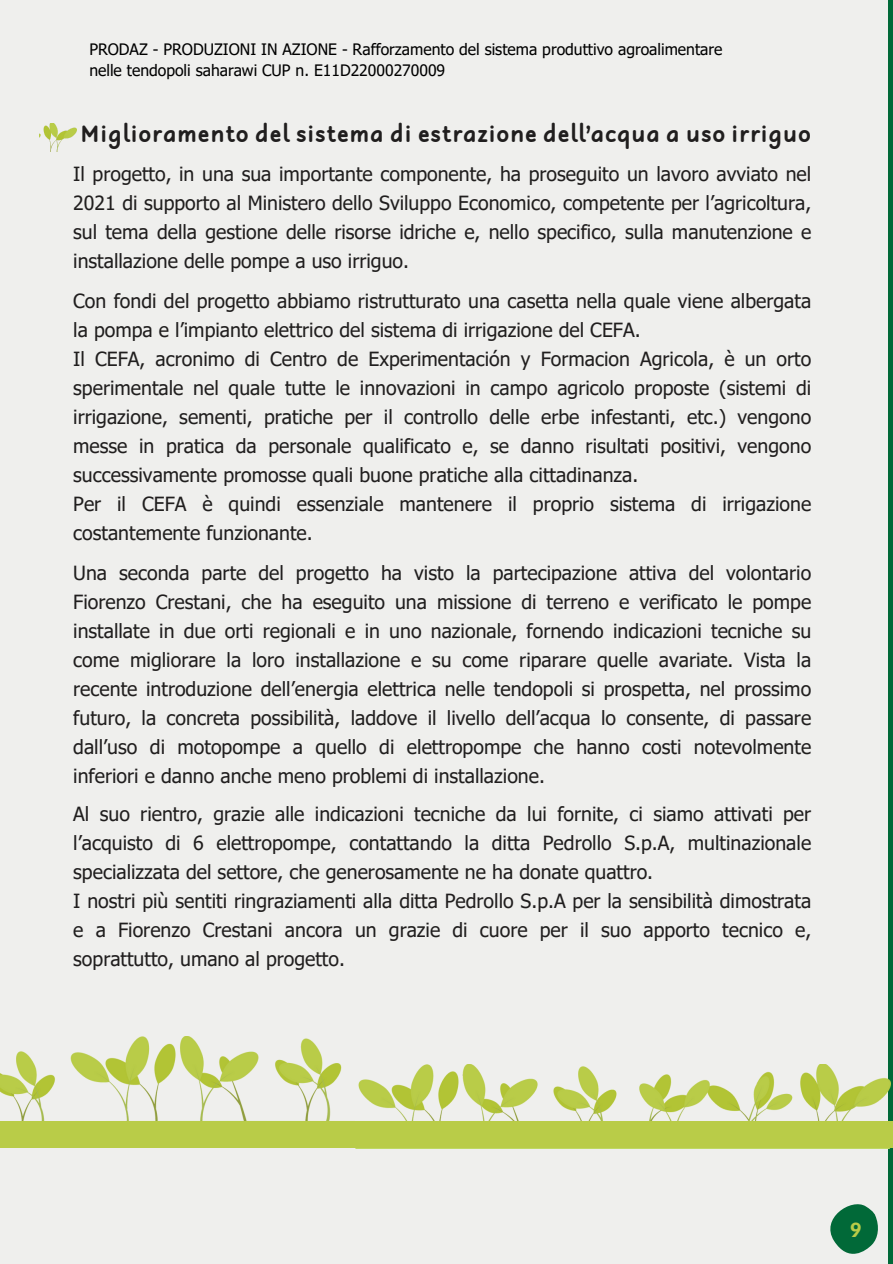
<style>
.page{position:relative;width:893px;height:1264px;background:#fff}
.page>*{position:absolute;margin:0;border:0;box-sizing:border-box;transform-origin:0 0}
.t1{font:700 22.5px "Robaga Rounded";color:#201e1e}
.t2{font:19.5px/29px "Tahoma";color:#201e1e;text-align:justify}
.t3{font:900 19.5px "Lato";color:#b9cc48}
.t4{font:15.75px/21.3px "Tahoma";color:#000}
</style>
<div class="page">
<div style="left:0;top:0;width:892px;height:1263px;background:#efefed"></div>
<svg style="left:830px;top:1204px;width:48px;height:50px"></svg>
<div style="left:887px;top:0;width:5px;height:1263px;background:#016938"></div>
<img style="left:40px;top:123px;width:36px;height:28px">
<img style="left:355px;top:1064px;width:535px;height:84px">
<img style="left:70px;top:1036px;width:272px;height:85px">
<img style="left:0;top:1051px;width:55px;height:70px">
<div style="left:0;top:1121px;width:892px;height:26px;background:#b9cc48"></div>
<p class="t4" style="left:89px;top:38px;width:634px">PRODAZ - PRODUZIONI IN AZIONE - Rafforzamento del sistema produttivo agroalimentare nelle tendopoli saharawi CUP n. E11D22000270009</p>
<p class="t1" style="left:80px;top:121px;width:732px">Miglioramento del sistema di estrazione dell’acqua a uso irriguo</p>
<p class="t2" style="left:73px;top:158px;width:739px">Il progetto, in una sua importante componente, ha proseguito un lavoro avviato nel 2021 di supporto al Ministero dello Sviluppo Economico, competente per l’agricoltura, sul tema della gestione delle risorse idriche e, nello specifico, sulla manutenzione e installazione delle pompe a uso irriguo.</p>
<p class="t2" style="left:73px;top:285px;width:739px;text-align:left">Con fondi del progetto abbiamo ristrutturato una casetta nella quale viene albergata la pompa e l’impianto elettrico del sistema di irrigazione del CEFA.<br>Il CEFA, acronimo di Centro de Experimentación y Formacion Agricola, è un orto sperimentale nel quale tutte le innovazioni in campo agricolo proposte (sistemi di irrigazione, sementi, pratiche per il controllo delle erbe infestanti, etc.) vengono messe in pratica da personale qualificato e, se danno risultati positivi, vengono successivamente promosse quali buone pratiche alla cittadinanza.<br>Per il CEFA è quindi essenziale mantenere il proprio sistema di irrigazione costantemente funzionante.</p>
<p class="t2" style="left:73px;top:557px;width:739px">Una seconda parte del progetto ha visto la partecipazione attiva del volontario Fiorenzo Crestani, che ha eseguito una missione di terreno e verificato le pompe installate in due orti regionali e in uno nazionale, fornendo indicazioni tecniche su come migliorare la loro installazione e su come riparare quelle avariate. Vista la recente introduzione dell’energia elettrica nelle tendopoli si prospetta, nel prossimo futuro, la concreta possibilità, laddove il livello dell’acqua lo consente, di passare dall’uso di motopompe a quello di elettropompe che hanno costi notevolmente inferiori e danno anche meno problemi di installazione.</p>
<p class="t2" style="left:73px;top:798px;width:739px;text-align:left">Al suo rientro, grazie alle indicazioni tecniche da lui fornite, ci siamo attivati per l’acquisto di 6 elettropompe, contattando la ditta Pedrollo S.p.A, multinazionale specializzata del settore, che generosamente ne ha donate quattro.<br>I nostri più sentiti ringraziamenti alla ditta Pedrollo S.p.A per la sensibilità dimostrata e a Fiorenzo Crestani ancora un grazie di cuore per il suo apporto tecnico e, soprattutto, umano al progetto.</p>
<p class="t3" style="left:849px;top:1217px;width:13px">9</p>
</div>
